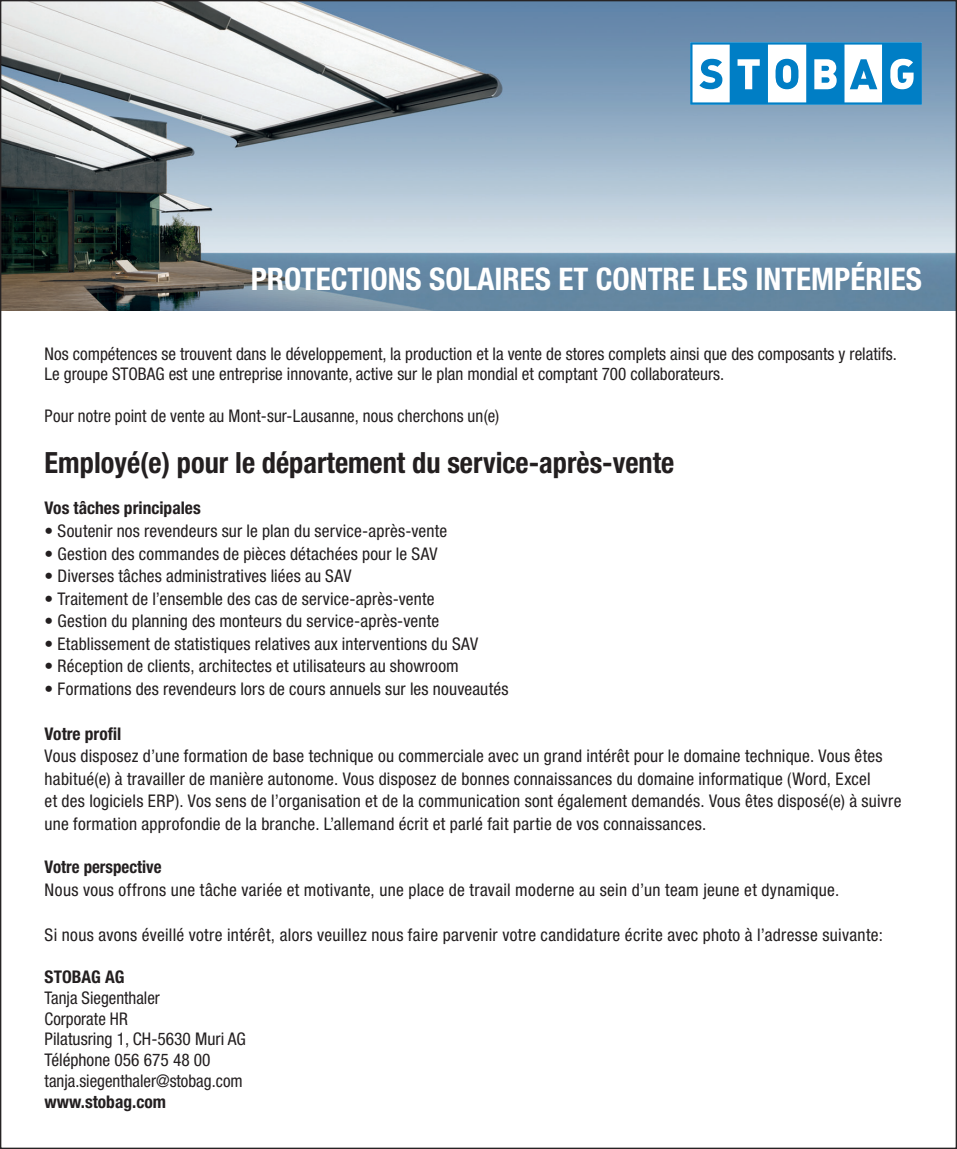
<style>
.page{position:relative;width:957px;height:1149px;background:#fff}
.page>*{position:absolute;margin:0;border:0;box-sizing:border-box;transform-origin:0 0}
.t1{font:700 condensed 38.25px "Helvetica Neue LT Pro";color:#fff}
.t2{font:700 condensed 31.05px "Helvetica Neue LT Pro";color:#fff}
.t3{font:700 condensed 29.25px "Helvetica Neue LT Pro";color:#231f20}
.t4{font:condensed 17.55px/20.9px "Helvetica Neue LT Pro";letter-spacing:.01em;color:#231f20}
.t5{font:700 condensed 17.55px "Helvetica Neue LT Pro";color:#231f20}
</style>
<div class="page">
<img style="left:2px;top:2px;width:953px;height:308px">
<svg style="left:690px;top:42px;width:232px;height:63px"></svg>
<h1 class="t1" style="left:358px;top:248px;width:543px">Sonnen- und Wetterschutzlösungen</h1>
<h2 class="t2" style="left:251px;top:259px;width:672px">PROTECTIONS SOLAIRES ET CONTRE LES INTEMPÉRIES</h2>
<p class="t4" style="left:45px;top:342px;width:853px">Nos compétences se trouvent dans le développement, la production et la vente de stores complets ainsi que des composants y relatifs.<br>Le groupe STOBAG est une entreprise innovante, active sur le plan mondial et comptant 700 collaborateurs.</p>
<p class="t4" style="left:45px;top:405px;width:456px">Pour notre point de vente au Mont-sur-Lausanne, nous cherchons un(e)</p>
<h3 class="t3" style="left:45px;top:444px;width:631px">Employé(e) pour le département du service-après-vente</h3>
<p class="t5" style="left:45px;top:497px;width:158px">Vos tâches principales</p>
<p class="t4" style="left:45px;top:520px;width:404px">• Soutenir nos revendeurs sur le plan du service-après-vente</p>
<p class="t4" style="left:45px;top:542px;width:394px">• Gestion des commandes de pièces détachées pour le SAV</p>
<p class="t4" style="left:45px;top:565px;width:308px">• Diverses tâches administratives liées au SAV</p>
<p class="t4" style="left:45px;top:587px;width:391px">• Traitement de l’ensemble des cas de service-après-vente</p>
<p class="t4" style="left:45px;top:610px;width:396px">• Gestion du planning des monteurs du service-après-vente</p>
<p class="t4" style="left:45px;top:632px;width:435px">• Etablissement de statistiques relatives aux interventions du SAV</p>
<p class="t4" style="left:45px;top:655px;width:416px">• Réception de clients, architectes et utilisateurs au showroom</p>
<p class="t4" style="left:45px;top:677px;width:465px">• Formations des revendeurs lors de cours annuels sur les nouveautés</p>
<p class="t5" style="left:45px;top:722px;width:78px">Votre profil</p>
<p class="t4" style="left:45px;top:744px;width:858px;line-height:22.5px">Vous disposez d’une formation de base technique ou commerciale avec un grand intérêt pour le domaine technique. Vous êtes habitué(e) à travailler de manière autonome. Vous disposez de bonnes connaissances du domaine informatique (Word, Excel<br>et des logiciels ERP). Vos sens de l’organisation et de la communication sont également demandés. Vous êtes disposé(e) à suivre une formation approfondie de la branche. L’allemand écrit et parlé fait partie de vos connaissances.</p>
<p class="t5" style="left:45px;top:856px;width:118px">Votre perspective</p>
<p class="t4" style="left:45px;top:878px;width:796px">Nous vous offrons une tâche variée et motivante, une place de travail moderne au sein d’un team jeune et dynamique.</p>
<p class="t4" style="left:45px;top:923px;width:840px">Si nous avons éveillé votre intérêt, alors veuillez nous faire parvenir votre candidature écrite avec photo à l’adresse suivante:</p>
<p class="t5" style="left:45px;top:965px;width:81px">STOBAG AG</p>
<p class="t4" style="left:45px;top:986px;width:203px">Tanja Siegenthaler<br>Corporate HR<br>Pilatusring 1, CH-5630 Muri AG<br>Téléphone 056 675 48 00 tanja.siegenthaler@stobag.com</p>
<p class="t5" style="left:45px;top:1091px;width:123px">www.stobag.com</p>
</div>
